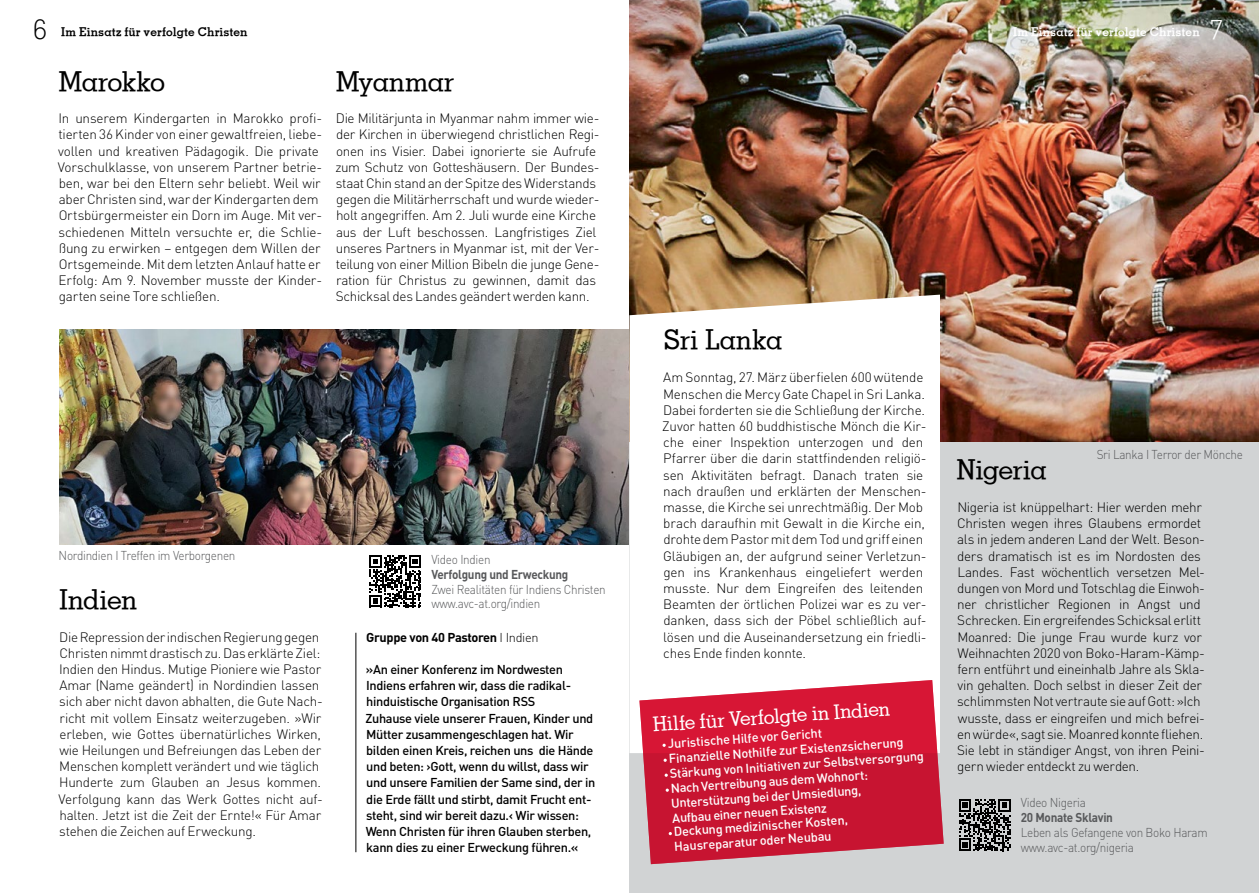
<style>
.page{position:relative;width:1259px;height:893px;background:#fff}
.page>*{position:absolute;margin:0;border:0;box-sizing:border-box;transform-origin:0 0}
.t1{font:500 27px "Memphis";letter-spacing:-.03em;color:#000}
.t2{font:300 27px "Memphis";color:#000}
.t3{font:300 27px "Memphis";color:#fff}
.t4{font:500 19.5px "Memphis";color:#fff}
.t5{font:300 13.5px/16.2px "DINOT";letter-spacing:-.02em;color:#000}
.t6{font:500 12.75px/16.2px "DINOT";letter-spacing:-.025em;color:#000}
.t7{font:500 12.75px/15px "DINOT";color:#fff}
.t8{font:300 12.75px/15px "DINOT";letter-spacing:-.025em;color:#58595b;scale:.92 1}
.t9{font:700 12.75px "DINOT";letter-spacing:-.025em;color:#58595b;scale:.92 1}
.t10{font:700 12.75px "DINOT";letter-spacing:-.025em;color:#000}
.t11{font:700 12px "Memphis";letter-spacing:.01em;color:#000}
.t12{font:700 12px "Memphis";letter-spacing:.01em;color:#fff}
.s1{font-weight:300}
</style>
<div class="page">
<img style="left:60px;top:329px;width:569px;height:215px">
<div style="left:629px;top:0;width:630px;height:893px;background:#d1d3d4"></div>
<img style="left:630px;top:0;width:629px;height:441px">
<div style="left:629px;top:295px;width:311px;height:458px;background:#fff"></div>
<hr style="left:355px;top:633px;width:1px;height:219px;background:#000">
<svg style="left:639px;top:680px;width:304px;height:184px;background:#d0314b"></svg>
<svg style="left:662px;top:744px;width:4px;height:3px"></svg>
<svg style="left:663px;top:758px;width:4px;height:4px"></svg>
<svg style="left:664px;top:773px;width:4px;height:4px"></svg>
<svg style="left:665px;top:788px;width:4px;height:4px"></svg>
<svg style="left:668px;top:832px;width:4px;height:3px"></svg>
<svg style="left:369px;top:555px;width:52px;height:52px"></svg>
<svg style="left:959px;top:799px;width:51px;height:52px"></svg>
<h1 class="t2" style="left:33px;top:13px;width:15px">6</h1>
<p class="t11" style="left:61px;top:24px;width:188px">Im Einsatz für verfolgte Christen</p>
<p class="t12" style="left:1013px;top:24px;width:188px">Im Einsatz für verfolgte Christen</p>
<h1 class="t3" style="left:1209px;top:13px;width:15px">7</h1>
<h1 class="t1" style="left:58px;top:65px;width:108px">Marokko</h1>
<p class="t5" style="left:58px;top:110px;width:266px">In unserem Kindergarten in Marokko profi&shy;tierten 36 Kinder von einer gewaltfreien, liebe&shy;vollen und kreativen Pädagogik. Die private Vorschulklasse, von unserem Partner betrie&shy;ben, war bei den Eltern sehr beliebt. Weil wir aber Christen sind, war der Kindergarten dem Ortsbürgermeister ein Dorn im Auge. Mit ver&shy;schiedenen Mitteln versuchte er, die Schlie&shy;ßung zu erwirken – entgegen dem Willen der Ortsgemeinde. Mit dem letzten Anlauf hatte er Erfolg: Am 9. November musste der Kinder&shy;garten seine Tore schließen.</p>
<h1 class="t1" style="left:336px;top:65px;width:120px">Myanmar</h1>
<p class="t5" style="left:335px;top:110px;width:266px">Die Militärjunta in Myanmar nahm immer wie&shy;der Kirchen in überwiegend christlichen Regi&shy;onen ins Visier. Dabei ignorierte sie Aufrufe zum Schutz von Gotteshäusern. Der Bundes&shy;staat Chin stand an der Spitze des Widerstands gegen die Militärherrschaft und wurde wieder&shy;holt angegriffen. Am 2. Juli wurde eine Kirche aus der Luft beschossen. Langfristiges Ziel unseres Partners in Myanmar ist, mit der Ver&shy;teilung von einer Million Bibeln die junge Gene&shy;ration für Christus zu gewinnen, damit das Schicksal des Landes geändert werden kann.</p>
<p class="t8" style="left:59px;top:547px;width:194px">Nordindien I Treffen im Verborgenen</p>
<h1 class="t1" style="left:59px;top:582px;width:80px">Indien</h1>
<p class="t5" style="left:59px;top:628px;width:266px">Die Repression der indischen Regierung gegen Christen nimmt drastisch zu. Das erklärte Ziel:<br>Indien den Hindus. Mutige Pioniere wie Pastor Amar (Name geändert) in Nordindien lassen sich aber nicht davon abhalten, die Gute Nach&shy;richt mit vollem Einsatz weiterzugeben. »Wir erleben, wie Gottes übernatürliches Wirken, wie Heilungen und Befreiungen das Leben der Menschen komplett verändert und wie täglich Hunderte zum Glauben an Jesus kommen.<br>Verfolgung kann das Werk Gottes nicht auf&shy;halten. Jetzt ist die Zeit der Ernte!« Für Amar stehen die Zeichen auf Erweckung.</p>
<p class="t8" style="left:431px;top:551px;width:66px">Video Indien</p>
<p class="t9" style="left:431px;top:565px;width:151px">Verfolgung und Erweckung</p>
<p class="t8" style="left:431px;top:581px;width:191px">Zwei Realitäten für Indiens Christen www.avc-at.org/indien</p>
<p class="t10" style="left:366px;top:628px;width:174px">Gruppe von 40 Pastoren <span class="s1">I Indien</span></p>
<p class="t6" style="left:365px;top:661px;width:232px">»An einer Konferenz im Nordwesten Indiens erfahren wir, dass die radikal&shy;hinduistische Organisation RSS<br>Zuhause viele unserer Frauen, Kinder und Mütter zusammengeschlagen hat. Wir bilden einen Kreis, reichen uns die Hände und beten: ›Gott, wenn du willst, dass wir und unsere Familien der Same sind, der in die Erde fällt und stirbt, damit Frucht ent&shy;steht, sind wir bereit dazu.‹ Wir wissen:<br>Wenn Christen für ihren Glauben sterben, kann dies zu einer Erweckung führen.«</p>
<h1 class="t1" style="left:664px;top:323px;width:120px">Sri Lanka</h1>
<p class="t5" style="left:662px;top:369px;width:266px">Am Sonntag, 27. März überfielen 600 wütende Menschen die Mercy Gate Chapel in Sri Lanka.<br>Dabei forderten sie die Schließung der Kirche.<br>Zuvor hatten 60 buddhistische Mönch die Kir&shy;che einer Inspektion unterzogen und den Pfarrer über die darin stattfindenden religiö&shy;sen Aktivitäten befragt. Danach traten sie nach draußen und erklärten der Menschen&shy;masse, die Kirche sei unrechtmäßig. Der Mob brach daraufhin mit Gewalt in die Kirche ein, drohte dem Pastor mit dem Tod und griff einen Gläubigen an, der aufgrund seiner Verletzun&shy;gen ins Krankenhaus eingeliefert werden musste. Nur dem Eingreifen des leitenden Beamten der örtlichen Polizei war es zu ver&shy;danken, dass sich der Pöbel schließlich auf&shy;lösen und die Auseinandersetzung ein friedli&shy;ches Ende finden konnte.</p>
<h2 class="t4" style="left:652px;top:712px;width:239px;rotate:-4deg">Hilfe für Verfolgte in Indien</h2>
<p class="t7" style="left:666px;top:736px;width:257px;rotate:-4deg">Juristische Hilfe vor Gericht<br>Finanzielle Nothilfe zur Existenzsicherung Stärkung von Initiativen zur Selbstversorgung Nach Vertreibung aus dem Wohnort:<br>Unterstützung bei der Umsiedlung,<br>Aufbau einer neuen Existenz</p>
<p class="t7" style="left:672px;top:824px;width:177px;rotate:-4deg">Deckung medizinischer Kosten,<br>Hausreparatur oder Neubau</p>
<p class="t8" style="left:1096px;top:447px;width:160px">Sri Lanka I Terror der Mönche</p>
<h1 class="t1" style="left:956px;top:453px;width:92px">Nigeria</h1>
<p class="t5" style="left:957px;top:498px;width:249px">Nigeria ist knüppelhart: Hier werden mehr Christen wegen ihres Glaubens ermordet als in jedem anderen Land der Welt. Beson&shy;ders dramatisch ist es im Nordosten des Landes. Fast wöchentlich versetzen Mel&shy;dungen von Mord und Totschlag die Einwoh&shy;ner christlicher Regionen in Angst und Schrecken. Ein ergreifendes Schicksal erlitt Moanred: Die junge Frau wurde kurz vor Weihnachten 2020 von Boko-Haram-Kämp&shy;fern entführt und eineinhalb Jahre als Skla&shy;vin gehalten. Doch selbst in dieser Zeit der schlimmsten Not vertraute sie auf Gott: »Ich wusste, dass er eingreifen und mich befrei&shy;en würde«, sagt sie. Moanred konnte fliehen.<br>Sie lebt in ständiger Angst, von ihren Peini&shy;gern wieder entdeckt zu werden.</p>
<p class="t8" style="left:1021px;top:794px;width:72px">Video Nigeria</p>
<p class="t9" style="left:1021px;top:808px;width:102px">20 Monate Sklavin</p>
<p class="t8" style="left:1021px;top:824px;width:205px">Leben als Gefangene von Boko Haram www.avc-at.org/nigeria</p>
</div>
